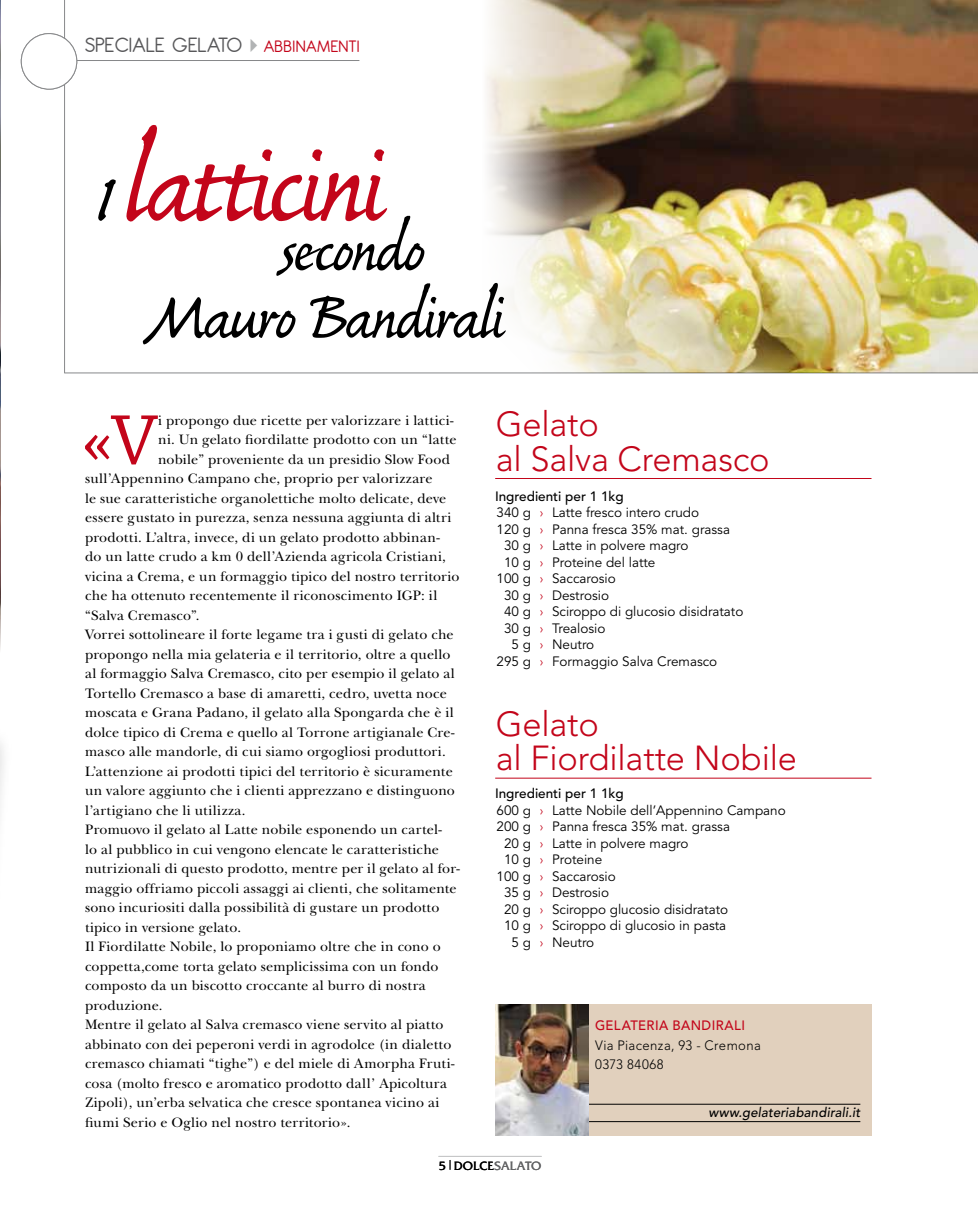
<style>
.page{position:relative;width:978px;height:1221px;background:#fff}
.page>*{position:absolute;margin:0;border:0;box-sizing:border-box;transform-origin:0 0}
.t1{font:105px "AI Bouwsma Script";letter-spacing:.01em;color:#c3051a}
.t2{font:74.25px "Chaparral Pro";color:#c3051a}
.t3{font:60px/67.5px "AI Bouwsma Script";letter-spacing:.01em;color:#000}
.t4{font:300 34.5px/34.5px "Avenir";letter-spacing:-.005em;color:#c3051a}
.t5{font:22.5px "Antipasto";letter-spacing:.03em;color:#58585a}
.t6{font:14.25px "New Baskerville";letter-spacing:.015em;color:#000}
.t7{font:13.5px "Avenir";color:#000}
.t8{font:500 13.5px "Avenir";color:#000}
.t9{font:300 13.5px/19.5px "Avenir";letter-spacing:.035em;color:#000}
.t10{font:italic 500 13.5px "Avenir";letter-spacing:.02em;color:#000}
.t11{font:500 13.5px "Avenir";letter-spacing:.03em;color:#c3051a}
.t12{font:12px "Friz Qua";color:#000}
.s1{color:#b1b3b4}
.s2{font-size:18px;color:#c3051a}
.s3{font-size:60px;color:#000}
.s4{font-weight:300;color:#c3051a}
.s5{font-family:"Antipasto"}
.s6{color:#646567}
</style>
<div class="page">
<img style="left:0;top:0;width:1px;height:594px">
<img style="left:564px;top:0;width:414px;height:372px">
<img style="left:260px;top:5px;width:549px;height:369px">
<hr style="left:64px;top:60px;width:295px;height:1px;background:#87888a">
<hr style="left:65px;top:372px;width:913px;height:1px;background:#87888a">
<hr style="left:64px;top:0;width:1px;height:373px;background:#87888a">
<svg style="left:21px;top:33px;width:56px;height:57px"></svg>
<hr style="left:495px;top:478px;width:376px;height:1px;background:#c3051a">
<hr style="left:439px;top:1155px;width:103px;height:1px;background:#c6c7c8">
<hr style="left:495px;top:777px;width:376px;height:1px;background:#c3051a">
<div style="left:537px;top:1003px;width:335px;height:131px;background:#e1d0bd"></div>
<hr style="left:571px;top:1103px;width:289px;height:1px;background:#000">
<hr style="left:571px;top:1121px;width:289px;height:1px;background:#000">
<img style="left:495px;top:1003px;width:94px;height:131px">
<h3 class="t5" style="left:85px;top:32px;width:276px">SPECIALE GELATO<span class="s1">✔</span><span class="s2">ABBINAMENTI</span></h3>
<h1 class="t1" style="left:97px;top:123px;width:286px"><span class="s3">I</span> latticini</h1>
<h3 class="t3" style="left:153px;top:215px;width:351px;text-indent:126px">secondo<br>Mauro Bandirali</h3>
<h2 class="t2" style="left:82px;top:399px;width:77px">«V</h2>
<p class="t6" style="left:158px;top:412px;width:297px">i propongo due ricette per valorizzare i lattici-</p>
<p class="t6" style="left:158px;top:431px;width:300px">ni. Un gelato fiordilatte prodotto con un “latte</p>
<p class="t6" style="left:158px;top:451px;width:293px">nobile” proveniente da un presidio Slow Food</p>
<p class="t6" style="left:85px;top:470px;width:349px">sull’Appennino Campano che, proprio per valorizzare</p>
<p class="t6" style="left:85px;top:490px;width:363px">le sue caratteristiche organolettiche molto delicate, deve</p>
<p class="t6" style="left:85px;top:509px;width:368px">essere gustato in purezza, senza nessuna aggiunta di altri</p>
<p class="t6" style="left:85px;top:529px;width:356px">prodotti. L’altra, invece, di un gelato prodotto abbinan-</p>
<p class="t6" style="left:85px;top:548px;width:362px">do un latte crudo a km 0 dell’Azienda agricola Cristiani,</p>
<p class="t6" style="left:85px;top:568px;width:376px">vicina a Crema, e un formaggio tipico del nostro territorio</p>
<p class="t6" style="left:85px;top:587px;width:354px">che ha ottenuto recentemente il riconoscimento IGP: il</p>
<p class="t6" style="left:85px;top:607px;width:116px">“Salva Cremasco”.</p>
<p class="t6" style="left:85px;top:626px;width:370px">Vorrei sottolineare il forte legame tra i gusti di gelato che</p>
<p class="t6" style="left:85px;top:646px;width:367px">propongo nella mia gelateria e il territorio, oltre a quello</p>
<p class="t6" style="left:85px;top:665px;width:371px">al formaggio Salva Cremasco, cito per esempio il gelato al</p>
<p class="t6" style="left:85px;top:685px;width:363px">Tortello Cremasco a base di amaretti, cedro, uvetta noce</p>
<p class="t6" style="left:85px;top:704px;width:370px">moscata e Grana Padano, il gelato alla Spongarda che è il</p>
<p class="t6" style="left:85px;top:723px;width:371px">dolce tipico di Crema e quello al Torrone artigianale Cre-</p>
<p class="t6" style="left:85px;top:743px;width:362px">masco alle mandorle, di cui siamo orgogliosi produttori.</p>
<p class="t6" style="left:85px;top:762px;width:369px">L’attenzione ai prodotti tipici del territorio è sicuramente</p>
<p class="t6" style="left:85px;top:782px;width:371px">un valore aggiunto che i clienti apprezzano e distinguono</p>
<p class="t6" style="left:85px;top:801px;width:162px">l’artigiano che li utilizza.</p>
<p class="t6" style="left:85px;top:821px;width:358px">Promuovo il gelato al Latte nobile esponendo un cartel-</p>
<p class="t6" style="left:85px;top:840px;width:356px">lo al pubblico in cui vengono elencate le caratteristiche</p>
<p class="t6" style="left:85px;top:860px;width:376px">nutrizionali di questo prodotto, mentre per il gelato al for-</p>
<p class="t6" style="left:85px;top:879px;width:373px">maggio offriamo piccoli assaggi ai clienti, che solitamente</p>
<p class="t6" style="left:85px;top:899px;width:356px">sono incuriositi dalla possibilità di gustare un prodotto</p>
<p class="t6" style="left:85px;top:918px;width:158px">tipico in versione gelato.</p>
<p class="t6" style="left:85px;top:938px;width:357px">Il Fiordilatte Nobile, lo proponiamo oltre che in cono o</p>
<p class="t6" style="left:85px;top:957px;width:355px">coppetta,come torta gelato semplicissima con un fondo</p>
<p class="t6" style="left:85px;top:977px;width:342px">composto da un biscotto croccante al burro di nostra</p>
<p class="t6" style="left:85px;top:996px;width:79px">produzione.</p>
<p class="t6" style="left:85px;top:1016px;width:360px">Mentre il gelato al Salva cremasco viene servito al piatto</p>
<p class="t6" style="left:85px;top:1035px;width:368px">abbinato con dei peperoni verdi in agrodolce (in dialetto</p>
<p class="t6" style="left:85px;top:1055px;width:371px">cremasco chiamati “tighe”) e del miele di Amorpha Fruti-</p>
<p class="t6" style="left:85px;top:1074px;width:363px">cosa (molto fresco e aromatico prodotto dall’ Apicoltura</p>
<p class="t6" style="left:85px;top:1094px;width:356px">Zipoli), un’erba selvatica che cresce spontanea vicino ai</p>
<p class="t6" style="left:85px;top:1113px;width:267px">fiumi Serio e Oglio nel nostro territorio».</p>
<h3 class="t4" style="left:496px;top:407px;width:276px">Gelato<br>al Salva Cremasco</h3>
<p class="t8" style="left:495px;top:488px;width:130px">Ingredienti per 1 1kg</p>
<p class="t7" style="left:496px;top:505px;width:204px">340 g <span class="s4">›</span> Latte fresco intero crudo</p>
<p class="t7" style="left:496px;top:521px;width:235px">120 g <span class="s4">›</span> Panna fresca 35% mat. grassa</p>
<p class="t7" style="left:504px;top:538px;width:186px">30 g <span class="s4">›</span> Latte in polvere magro</p>
<p class="t7" style="left:504px;top:554px;width:153px">10 g <span class="s4">›</span> Proteine del latte</p>
<p class="t7" style="left:496px;top:571px;width:121px">100 g <span class="s4">›</span> Saccarosio</p>
<p class="t7" style="left:504px;top:587px;width:106px">30 g <span class="s4">›</span> Destrosio</p>
<p class="t7" style="left:504px;top:604px;width:241px">40 g <span class="s4">›</span> Sciroppo di glucosio disidratato</p>
<p class="t7" style="left:504px;top:620px;width:103px">30 g <span class="s4">›</span> Trealosio</p>
<p class="t7" style="left:511px;top:637px;width:84px">5 g <span class="s4">›</span> Neutro</p>
<p class="t7" style="left:496px;top:653px;width:222px">295 g <span class="s4">›</span> Formaggio Salva Cremasco</p>
<h3 class="t4" style="left:496px;top:706px;width:303px">Gelato<br>al Fiordilatte Nobile</h3>
<p class="t8" style="left:495px;top:785px;width:130px">Ingredienti per 1 1kg</p>
<p class="t7" style="left:496px;top:802px;width:291px">600 g <span class="s4">›</span> Latte Nobile dell’Appennino Campano</p>
<p class="t7" style="left:496px;top:818px;width:235px">200 g <span class="s4">›</span> Panna fresca 35% mat. grassa</p>
<p class="t7" style="left:504px;top:835px;width:186px">20 g <span class="s4">›</span> Latte in polvere magro</p>
<p class="t7" style="left:504px;top:851px;width:100px">10 g <span class="s4">›</span> Proteine</p>
<p class="t7" style="left:496px;top:868px;width:121px">100 g <span class="s4">›</span> Saccarosio</p>
<p class="t7" style="left:504px;top:884px;width:106px">35 g <span class="s4">›</span> Destrosio</p>
<p class="t7" style="left:504px;top:901px;width:226px">20 g <span class="s4">›</span> Sciroppo glucosio disidratato</p>
<p class="t7" style="left:504px;top:917px;width:224px">10 g <span class="s4">›</span> Sciroppo di glucosio in pasta</p>
<p class="t7" style="left:511px;top:934px;width:84px">5 g <span class="s4">›</span> Neutro</p>
<p class="t11" style="left:595px;top:1017px;width:149px">Gelateria Bandirali</p>
<p class="t9" style="left:595px;top:1035px;width:167px">Via Piacenza, 93 - Cremona<br>0373 84068</p>
<p class="t10" style="left:708px;top:1104px;width:153px">www.gelateriabandirali.it</p>
<p class="t12" style="left:439px;top:1157px;width:105px">5 <span class="s5">|</span> DOLCE<span class="s6">SALATO</span></p>
</div>
